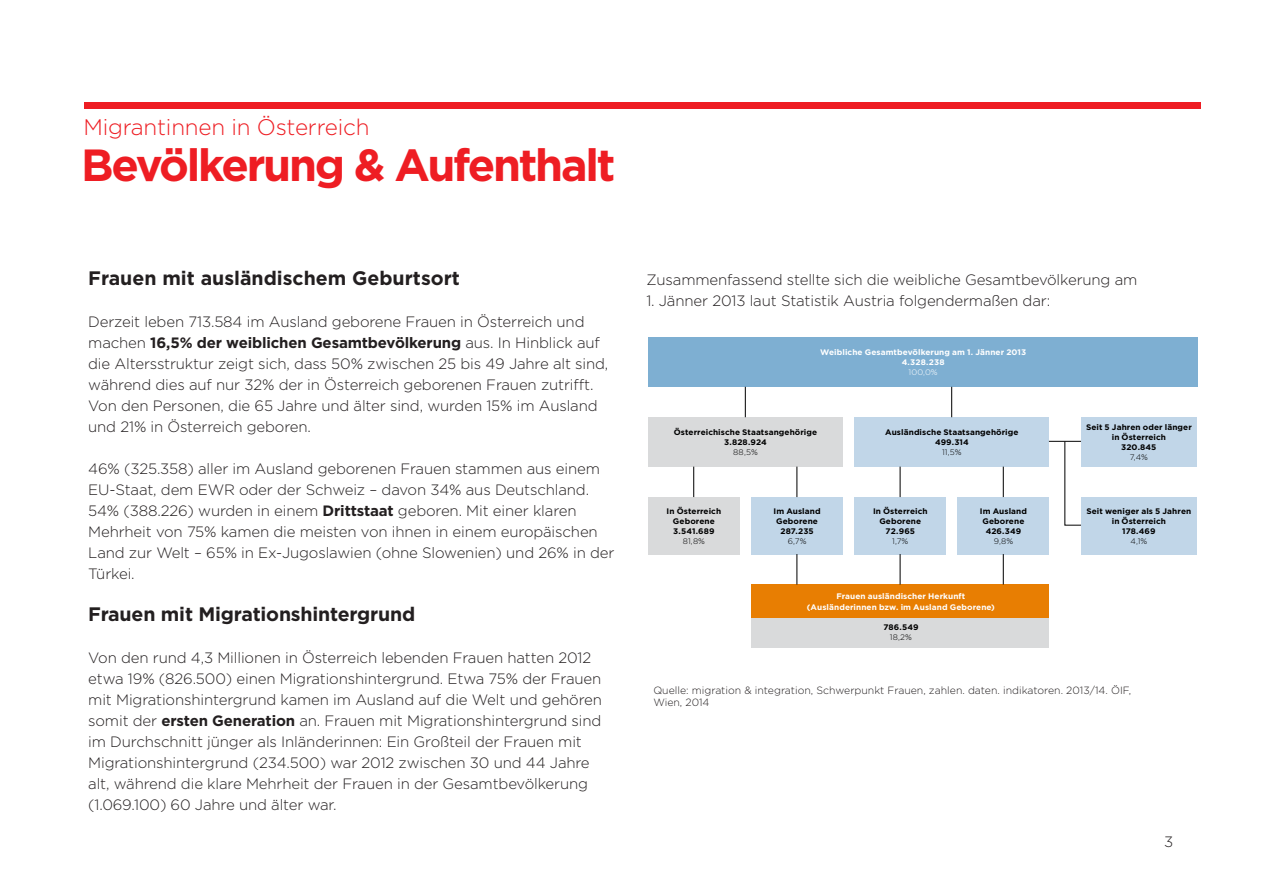
<style>
.page{position:relative;width:1263px;height:893px;background:#fff}
.page>*{position:absolute;margin:0;border:0;box-sizing:border-box;transform-origin:0 0}
.t1{font:700 45px "Gotham";letter-spacing:-.05em;color:#ee1d23}
.t2{font:300 22.5px "Gotham";letter-spacing:-.01em;color:#ee1d23}
.t3{font:700 19.5px "Gotham";letter-spacing:-.01em;color:#231f20}
.t4{font:300 15px/21px "Gotham";letter-spacing:-.01em;color:#231f20}
.t5{font:300 10.5px/12px "Gotham";color:#231f20}
.t6{font:700 8.1px/10.1px "Gotham";letter-spacing:.01em;color:#000;text-align:center}
.t7{font:700 8.1px/10.1px "Gotham";letter-spacing:.01em;color:#fff;text-align:center}
.s1{font-weight:700}
.s2{font-weight:300}
</style>
<div class="page">
<div style="left:84px;top:102px;width:1117px;height:6px;background:#ee1d23"></div>
<div style="left:751px;top:590px;width:298px;height:58px;background:#d9dadb"></div>
<div style="left:752px;top:584px;width:297px;height:34px;background:#e87e02"></div>
<div style="left:648px;top:337px;width:550px;height:50px;background:#7eafd2"></div>
<div style="left:648px;top:417px;width:195px;height:50px;background:#d9dadb"></div>
<div style="left:855px;top:417px;width:194px;height:50px;background:#c1d6e8"></div>
<div style="left:648px;top:497px;width:91px;height:57px;background:#d9dadb"></div>
<div style="left:855px;top:497px;width:91px;height:57px;background:#c1d6e8"></div>
<div style="left:751px;top:497px;width:92px;height:57px;background:#c1d6e8"></div>
<div style="left:958px;top:497px;width:91px;height:57px;background:#c1d6e8"></div>
<div style="left:1081px;top:497px;width:116px;height:57px;background:#c1d6e8"></div>
<div style="left:1081px;top:417px;width:116px;height:50px;background:#c1d6e8"></div>
<hr style="left:745px;top:387px;width:1px;height:30px;background:#000">
<hr style="left:951px;top:387px;width:1px;height:30px;background:#000">
<hr style="left:796px;top:467px;width:1px;height:30px;background:#000">
<hr style="left:693px;top:467px;width:1px;height:30px;background:#000">
<hr style="left:900px;top:467px;width:1px;height:30px;background:#000">
<hr style="left:1003px;top:467px;width:1px;height:30px;background:#000">
<hr style="left:1049px;top:441px;width:32px;height:1px;background:#000">
<svg style="left:1064px;top:441px;width:17px;height:85px"></svg>
<hr style="left:796px;top:554px;width:1px;height:30px;background:#000">
<hr style="left:900px;top:554px;width:1px;height:30px;background:#000">
<hr style="left:1003px;top:554px;width:1px;height:30px;background:#000">
<p class="t2" style="left:83px;top:113px;width:288px">Migrantinnen in Österreich</p>
<p class="t1" style="left:81px;top:135px;width:536px">Bevölkerung &amp; Aufenthalt</p>
<p class="t3" style="left:88px;top:265px;width:373px">Frauen mit ausländischem Geburtsort</p>
<p class="t4" style="left:88px;top:311px;width:498px">Derzeit leben 713.584 im Ausland geborene Frauen in Österreich und</p>
<p class="t4" style="left:88px;top:332px;width:522px">machen <span class="s1">16,5% der weiblichen Gesamtbevölkerung</span> aus. In Hinblick auf die Altersstruktur zeigt sich, dass 50% zwischen 25 bis 49 Jahre alt sind, während dies auf nur 32% der in Österreich geborenen Frauen zutrifft.<br>Von den Personen, die 65 Jahre und älter sind, wurden 15% im Ausland und 21% in Österreich geboren.</p>
<p class="t4" style="left:88px;top:458px;width:528px">46% (325.358) aller im Ausland geborenen Frauen stammen aus einem EU-Staat, dem EWR oder der Schweiz – davon 34% aus Deutschland.<br>54% (388.226) wurden in einem <span class="s1">Drittstaat</span> geboren. Mit einer klaren Mehrheit von 75% kamen die meisten von ihnen in einem europäischen Land zur Welt – 65% in Ex-Jugoslawien (ohne Slowenien) und 26% in der Türkei.</p>
<p class="t3" style="left:88px;top:601px;width:329px">Frauen mit Migrationshintergrund</p>
<p class="t4" style="left:88px;top:647px;width:515px">Von den rund 4,3 Millionen in Österreich lebenden Frauen hatten 2012 etwa 19% (826.500) einen Migrationshintergrund. Etwa 75% der Frauen mit Migrationshintergrund kamen im Ausland auf die Welt und gehören somit der <span class="s1">ersten Generation</span> an. Frauen mit Migrationshintergrund sind im Durchschnitt jünger als Inländerinnen: Ein Großteil der Frauen mit Migrationshintergrund (234.500) war 2012 zwischen 30 und 44 Jahre alt, während die klare Mehrheit der Frauen in der Gesamtbevölkerung (1.069.100) 60 Jahre und älter war.</p>
<p class="t4" style="left:646px;top:269px;width:493px">Zusammenfassend stellte sich die weibliche Gesamtbevölkerung am</p>
<p class="t4" style="left:646px;top:290px;width:405px">1. Jänner 2013 laut Statistik Austria folgendermaßen dar:</p>
<p class="t7" style="left:820px;top:347px;width:207px">Weibliche Gesamtbevölkerung am 1. Jänner 2013<br>4.328.238<br><span class="s2">100,0%</span></p>
<p class="t6" style="left:674px;top:427px;width:145px">Österreichische Staatsangehörige<br>3.828.924<br><span class="s2">88,5%</span></p>
<p class="t6" style="left:885px;top:427px;width:135px">Ausländische Staatsangehörige<br>499.314<br><span class="s2">11,5%</span></p>
<p class="t6" style="left:1086px;top:422px;width:107px">Seit 5 Jahren oder länger in Österreich<br>320.845<br><span class="s2">7,4%</span></p>
<p class="t6" style="left:667px;top:506px;width:56px">In Österreich<br>Geborene<br>3.541.689<br><span class="s2">81,8%</span></p>
<p class="t6" style="left:873px;top:506px;width:56px">In Österreich<br>Geborene<br>72.965<br><span class="s2">1,7%</span></p>
<p class="t6" style="left:773px;top:506px;width:49px">Im Ausland<br>Geborene<br>287.235<br><span class="s2">6,7%</span></p>
<p class="t6" style="left:980px;top:506px;width:49px">Im Ausland<br>Geborene<br>426.349<br><span class="s2">9,8%</span></p>
<p class="t6" style="left:1086px;top:506px;width:106px">Seit weniger als 5 Jahren in Österreich<br>178.469<br><span class="s2">4,1%</span></p>
<p class="t7" style="left:807px;top:591px;width:190px">Frauen ausländischer Herkunft (Ausländerinnen bzw. im Ausland Geborene)</p>
<p class="t6" style="left:883px;top:622px;width:37px">786.549<br><span class="s2">18,2%</span></p>
<p class="t5" style="left:653px;top:684px;width:479px">Quelle: migration &amp; integration, Schwerpunkt Frauen, zahlen. daten. indikatoren. 2013/14. ÖIF,<br>Wien, 2014</p>
<p class="t4" style="left:1164px;top:831px;width:11px">3</p>
</div>
